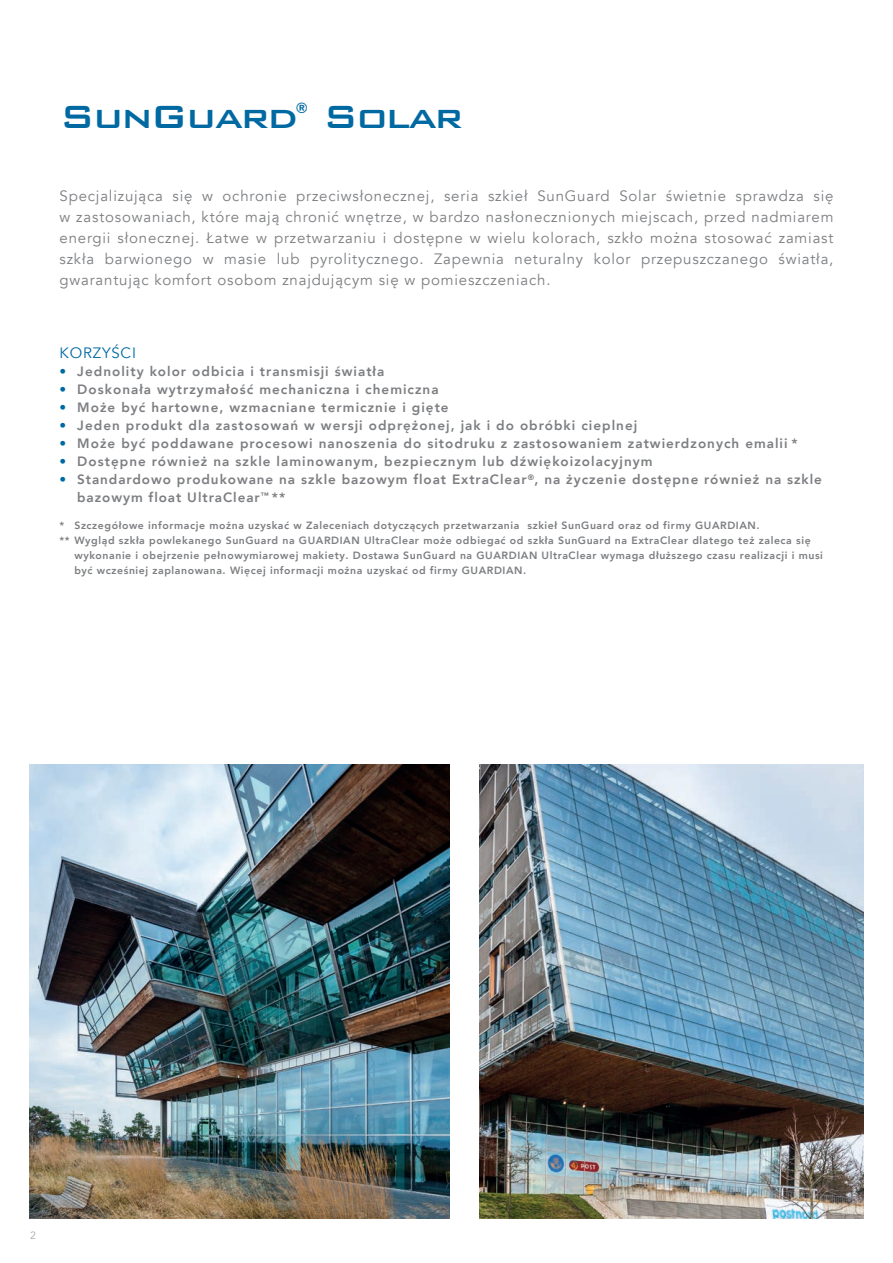
<style>
.page{position:relative;width:893px;height:1263px;background:#fff}
.page>*{position:absolute;margin:0;border:0;box-sizing:border-box;transform-origin:0 0}
.t1{font:500 42.9px "Bank Gothic BT";letter-spacing:-.05em;color:#0069a2}
.t2{font:15px/21px "Avenir LT Com";letter-spacing:.055em;color:#7c7e81;text-align:justify}
.t3{font:15px "Avenir LT Com";letter-spacing:.055em;color:#0069a2}
.t4{font:500 14.4px "Bank Gothic";color:#0069a2}
.t5{font:800 13.5px/18px "Avenir LT Com";letter-spacing:.075em;color:#7c7e81}
.t6{font:800 10.5px "Avenir LT Com";letter-spacing:.055em;color:#7c7e81}
.t7{font:10.5px "Avenir LT Com";color:#a8a7aa}
.s1{color:#0069a2}
</style>
<div class="page">
<img style="left:30px;top:764px;width:420px;height:454px">
<img style="left:480px;top:764px;width:383px;height:454px">
<h1 class="t1" style="left:60px;top:93px;width:240px">SunGuard</h1>
<p class="t4" style="left:296px;top:98px;width:14px">®</p>
<h1 class="t1" style="left:323px;top:93px;width:142px">Solar</h1>
<p class="t2" style="left:60px;top:185px;width:775px">Specjalizująca się w ochronie przeciwsłonecznej, seria szkieł SunGuard Solar świetnie sprawdza się w zastosowaniach, które mają chronić wnętrze, w bardzo nasłonecznionych miejscach, przed nadmiarem energii słonecznej. Łatwe w przetwarzaniu i dostępne w wielu kolorach, szkło można stosować zamiast szkła barwionego w masie lub pyrolitycznego. Zapewnia neturalny kolor przepuszczanego światła, gwarantując komfort osobom znajdującym się w pomieszczeniach.</p>
<p class="t3" style="left:60px;top:344px;width:78px">KORZYŚCI</p>
<p class="t5" style="left:60px;top:363px;width:326px"><span class="s1">•</span> Jednolity kolor odbicia i transmisji światła</p>
<p class="t5" style="left:60px;top:381px;width:381px"><span class="s1">•</span> Doskonała wytrzymałość mechaniczna i chemiczna</p>
<p class="t5" style="left:60px;top:399px;width:391px"><span class="s1">•</span> Może być hartowne, wzmacniane termicznie i gięte</p>
<p class="t5" style="left:60px;top:417px;width:579px"><span class="s1">•</span> Jeden produkt dla zastosowań w wersji odprężonej, jak i do obróbki cieplnej</p>
<p class="t5" style="left:60px;top:435px;width:740px"><span class="s1">•</span> Może być poddawane procesowi nanoszenia do sitodruku z zastosowaniem zatwierdzonych emalii *</p>
<p class="t5" style="left:60px;top:453px;width:594px"><span class="s1">•</span> Dostępne również na szkle laminowanym, bezpiecznym lub dźwiękoizolacyjnym</p>
<p class="t5" style="left:77px;top:471px;width:746px;text-indent:-18px"><span class="s1">•</span> Standardowo produkowane na szkle bazowym float ExtraClear<sup>®</sup>, na życzenie dostępne również na szkle bazowym float UltraClear<sup>™</sup> **</p>
<p class="t6" style="left:60px;top:519px;width:702px">* Szczegółowe informacje można uzyskać w Zaleceniach dotyczących przetwarzania szkieł SunGuard oraz od firmy GUARDIAN.</p>
<p class="t6" style="left:60px;top:534px;width:753px">** Wygląd szkła powlekanego SunGuard na GUARDIAN UltraClear może odbiegać od szkła SunGuard na ExtraClear dlatego też zaleca się</p>
<p class="t6" style="left:74px;top:549px;width:750px">wykonanie i obejrzenie pełnowymiarowej makiety. Dostawa SunGuard na GUARDIAN UltraClear wymaga dłuższego czasu realizacji i musi</p>
<p class="t6" style="left:74px;top:564px;width:453px">być wcześniej zaplanowana. Więcej informacji można uzyskać od firmy GUARDIAN.</p>
<p class="t7" style="left:30px;top:1229px;width:7px">2</p>
</div>
